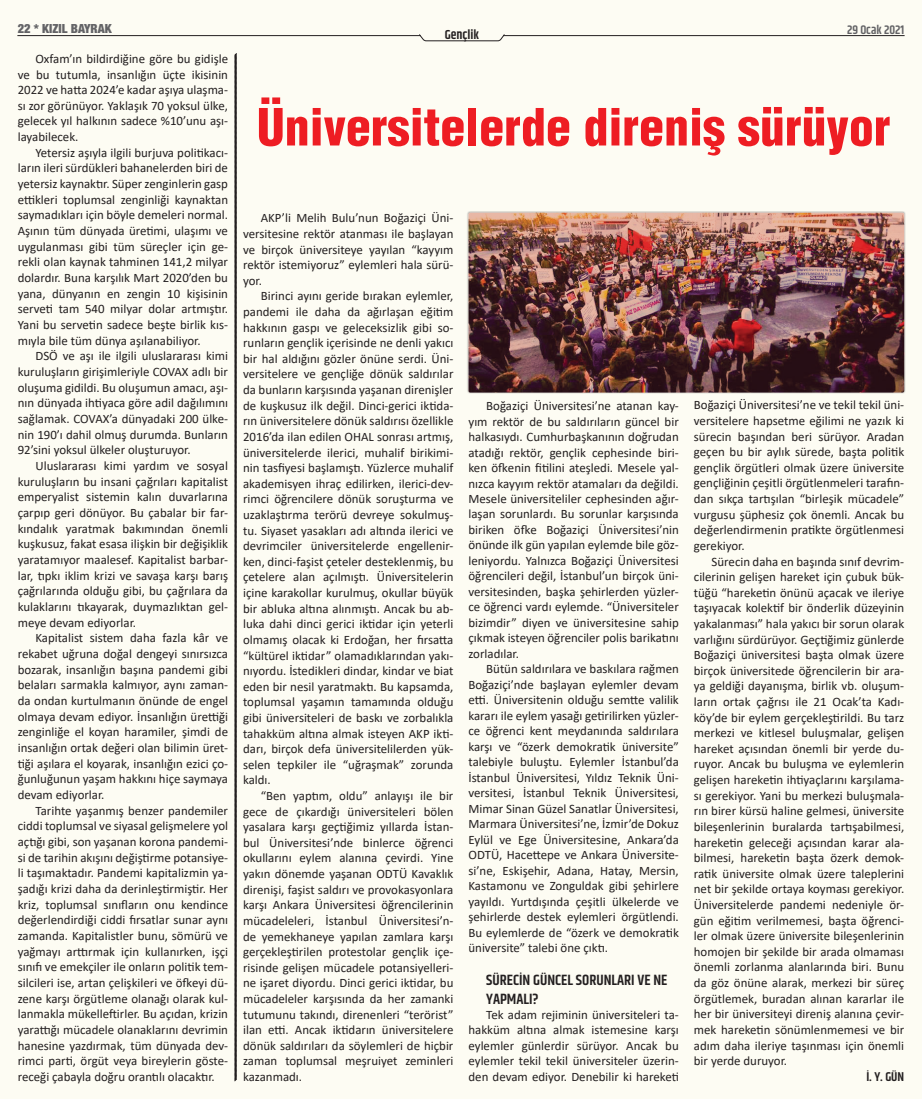
<style>
.page{position:relative;width:922px;height:1099px;background:#fff}
.page>*{position:absolute;margin:0;border:0;box-sizing:border-box;transform-origin:0 0}
.ana_başlık{font:900 condensed 50px "Helvetica";color:#ee1d23}
.ara_başlık{font:600 15px/18px "Khand";color:#231f20}
.t1{font:600 13.12px "Khand";color:#231f20}
.t2{font:12.88px/15.6px "Calibri";color:#231f20;text-align:justify}
.alt_imza{font:600 12.88px "Khand";color:#231f20}
.t3{font:900 condensed 12.5px "Helvetica Neue";color:#636366}
.t4{font:600 12.5px "Khand";color:#636366}
</style>
<div class="page">
<div style="left:0;top:0;width:921px;height:1098px;background:#fdfcf3"></div>
<hr style="left:18px;top:35px;width:402px;height:1px;background:#231f20">
<hr style="left:503px;top:35px;width:400px;height:1px;background:#231f20">
<svg style="left:419px;top:34px;width:85px;height:7px"></svg>
<div style="left:466px;top:211px;width:439px;height:183px;background:#231f20;opacity:.4"></div>
<img style="left:468px;top:213px;width:436px;height:179px">
<svg style="left:234px;top:53px;width:3px;height:1028px"></svg>
<p class="t3" style="left:18px;top:20px;width:95px">22 * KIZIL BAYRAK</p>
<p class="t4" style="left:846px;top:22px;width:59px">29 Ocak 2021</p>
<p class="t1" style="left:444px;top:26px;width:36px">Gençlik</p>
<p class="t2" style="left:18px;top:50px;width:212px;text-indent:18px">Oxfam’ın bildirdiğine göre bu gidişle ve bu tutumla, insanlığın üçte ikisinin 2022 ve hatta 2024’e kadar aşıya ulaşma&shy;sı zor görünüyor. Yaklaşık 70 yoksul ülke, gelecek yıl halkının sadece %10’unu aşı&shy;layabilecek.</p>
<p class="t2" style="left:18px;top:144px;width:212px;text-indent:18px">Yetersiz aşıyla ilgili burjuva politikacı&shy;ların ileri sürdükleri bahanelerden biri de yetersiz kaynaktır. Süper zenginlerin gasp ettikleri toplumsal zenginliği kaynaktan saymadıkları için böyle demeleri normal.<br>Aşının tüm dünyada üretimi, ulaşımı ve uygulanması gibi tüm süreçler için ge&shy;rekli olan kaynak tahminen 141,2 milyar dolardır. Buna karşılık Mart 2020’den bu yana, dünyanın en zengin 10 kişisinin serveti tam 540 milyar dolar artmıştır.<br>Yani bu servetin sadece beşte birlik kıs&shy;mıyla bile tüm dünya aşılanabiliyor.</p>
<p class="t2" style="left:18px;top:348px;width:212px;text-indent:18px">DSÖ ve aşı ile ilgili uluslararası kimi kuruluşların girişimleriyle COVAX adlı bir oluşuma gidildi. Bu oluşumun amacı, aşı&shy;nın dünyada ihtiyaca göre adil dağılımını sağlamak. COVAX’a dünyadaki 200 ülke&shy;nin 190’ı dahil olmuş durumda. Bunların 92’sini yoksul ülkeler oluşturuyor.</p>
<p class="t2" style="left:18px;top:457px;width:212px;text-indent:18px">Uluslararası kimi yardım ve sosyal kuruluşların bu insani çağrıları kapitalist emperyalist sistemin kalın duvarlarına çarpıp geri dönüyor. Bu çabalar bir far&shy;kındalık yaratmak bakımından önemli kuşkusuz, fakat esasa ilişkin bir değişiklik yaratamıyor maalesef. Kapitalist barbar&shy;lar, tıpkı iklim krizi ve savaşa karşı barış çağrılarında olduğu gibi, bu çağrılara da kulaklarını tıkayarak, duymazlıktan gel&shy;meye devam ediyorlar.</p>
<p class="t2" style="left:18px;top:630px;width:212px;text-indent:18px">Kapitalist sistem daha fazla kâr ve rekabet uğruna doğal dengeyi sınırsızca bozarak, insanlığın başına pandemi gibi belaları sarmakla kalmıyor, aynı zaman&shy;da ondan kurtulmanın önünde de engel olmaya devam ediyor. İnsanlığın ürettiği zenginliğe el koyan haramiler, şimdi de insanlığın ortak değeri olan bilimin üret&shy;tiği aşılara el koyarak, insanlığın ezici ço&shy;ğunluğunun yaşam hakkını hiçe saymaya devam ediyorlar.</p>
<p class="t2" style="left:18px;top:802px;width:212px;text-indent:18px">Tarihte yaşanmış benzer pandemiler ciddi toplumsal ve siyasal gelişmelere yol açtığı gibi, son yaşanan korona pandemi&shy;si de tarihin akışını değiştirme potansiye&shy;li taşımaktadır. Pandemi kapitalizmin ya&shy;şadığı krizi daha da derinleştirmiştir. Her kriz, toplumsal sınıfların onu kendince değerlendirdiği ciddi fırsatlar sunar aynı zamanda. Kapitalistler bunu, sömürü ve yağmayı arttırmak için kullanırken, işçi sınıfı ve emekçiler ile onların politik tem&shy;silcileri ise, artan çelişkileri ve öfkeyi dü&shy;zene karşı örgütleme olanağı olarak kul&shy;lanmakla mükelleftirler. Bu açıdan, krizin yarattığı mücadele olanaklarını devrimin hanesine yazdırmak, tüm dünyada dev&shy;rimci parti, örgüt veya bireylerin göste&shy;receği çabayla doğru orantılı olacaktır.</p>
<p class="ana_başlık" style="left:257px;top:96px;width:635px">Üniversitelerde direniş sürüyor</p>
<p class="t2" style="left:243px;top:210px;width:212px;text-indent:18px">AKP’li Melih Bulu’nun Boğaziçi Üni&shy;versitesine rektör atanması ile başlayan ve birçok üniversiteye yayılan “kayyım rektör istemiyoruz” eylemleri hala sürü&shy;yor.</p>
<p class="t2" style="left:243px;top:288px;width:212px;text-indent:18px">Birinci ayını geride bırakan eylemler, pandemi ile daha da ağırlaşan eğitim hakkının gaspı ve geleceksizlik gibi so&shy;runların gençlik içerisinde ne denli yakıcı bir hal aldığını gözler önüne serdi. Üni&shy;versitelere ve gençliğe dönük saldırılar da bunların karşısında yaşanan direnişler de kuşkusuz ilk değil. Dinci-gerici iktida&shy;rın üniversitelere dönük saldırısı özellikle 2016’da ilan edilen OHAL sonrası artmış, üniversitelerde ilerici, muhalif birikimi&shy;nin tasfiyesi başlamıştı. Yüzlerce muhalif akademisyen ihraç edilirken, ilerici-dev&shy;rimci öğrencilere dönük soruşturma ve uzaklaştırma terörü devreye sokulmuş&shy;tu. Siyaset yasakları adı altında ilerici ve devrimciler üniversitelerde engellenir&shy;ken, dinci-faşist çeteler desteklenmiş, bu çetelere alan açılmıştı. Üniversitelerin içine karakollar kurulmuş, okullar büyük bir abluka altına alınmıştı. Ancak bu ab&shy;luka dahi dinci gerici iktidar için yeterli olmamış olacak ki Erdoğan, her fırsatta “kültürel iktidar” olamadıklarından yakı&shy;nıyordu. İstedikleri dindar, kindar ve biat eden bir nesil yaratmaktı. Bu kapsamda, toplumsal yaşamın tamamında olduğu gibi üniversiteleri de baskı ve zorbalıkla tahakküm altına almak isteyen AKP ikti&shy;darı, birçok defa üniversitelilerden yük&shy;selen tepkiler ile “uğraşmak” zorunda kaldı.</p>
<p class="t2" style="left:243px;top:787px;width:212px;text-indent:18px">“Ben yaptım, oldu” anlayışı ile bir gece de çıkardığı üniversiteleri bölen yasalara karşı geçtiğimiz yıllarda İstan&shy;bul Üniversitesi’nde binlerce öğrenci okullarını eylem alanına çevirdi. Yine yakın dönemde yaşanan ODTÜ Kavaklık direnişi, faşist saldırı ve provokasyonlara karşı Ankara Üniversitesi öğrencilerinin mücadeleleri, İstanbul Üniversitesi’n&shy;de yemekhaneye yapılan zamlara karşı gerçekleştirilen protestolar gençlik içe&shy;risinde gelişen mücadele potansiyelleri&shy;ne işaret diyordu. Dinci gerici iktidar, bu mücadeleler karşısında da her zamanki tutumunu takındı, direnenleri “terörist” ilan etti. Ancak iktidarın üniversitelere dönük saldırıları da söylemleri de hiçbir zaman toplumsal meşruiyet zeminleri kazanmadı.</p>
<p class="t2" style="left:468px;top:398px;width:212px;text-indent:18px">Boğaziçi Üniversitesi’ne atanan kay&shy;yım rektör de bu saldırıların güncel bir halkasıydı. Cumhurbaşkanının doğrudan atadığı rektör, gençlik cephesinde biri&shy;ken öfkenin fitilini ateşledi. Mesele yal&shy;nızca kayyım rektör atamaları da değildi.<br>Mesele üniversiteliler cephesinden ağır&shy;laşan sorunlardı. Bu sorunlar karşısında biriken öfke Boğaziçi Üniversitesi’nin önünde ilk gün yapılan eylemde bile göz&shy;leniyordu. Yalnızca Boğaziçi Üniversitesi öğrencileri değil, İstanbul’un birçok üni&shy;versitesinden, başka şehirlerden yüzler&shy;ce öğrenci vardı eylemde. “Üniversiteler bizimdir” diyen ve üniversitesine sahip çıkmak isteyen öğrenciler polis barikatını zorladılar.</p>
<p class="t2" style="left:468px;top:661px;width:212px;text-indent:18px">Bütün saldırılara ve baskılara rağmen Boğaziçi’nde başlayan eylemler devam etti. Üniversitenin olduğu semtte valilik kararı ile eylem yasağı getirilirken yüzler&shy;ce öğrenci kent meydanında saldırılara karşı ve “özerk demokratik üniversite” talebiyle buluştu. Eylemler İstanbul’da İstanbul Üniversitesi, Yıldız Teknik Üni&shy;versitesi, İstanbul Teknik Üniversitesi, Mimar Sinan Güzel Sanatlar Üniversitesi, Marmara Üniversitesi’ne, İzmir’de Dokuz Eylül ve Ege Üniversitesine, Ankara’da ODTÜ, Hacettepe ve Ankara Üniversite&shy;si’ne, Eskişehir, Adana, Hatay, Mersin, Kastamonu ve Zonguldak gibi şehirlere yayıldı. Yurtdışında çeşitli ülkelerde ve şehirlerde destek eylemleri örgütlendi.<br>Bu eylemlerde de “özerk ve demokratik üniversite” talebi öne çıktı.</p>
<p class="ara_başlık" style="left:486px;top:972px;width:182px">SÜRECIN GÜNCEL SORUNLARI VE NE<br>YAPMALI?</p>
<p class="t2" style="left:468px;top:1006px;width:212px;text-indent:18px">Tek adam rejiminin üniversiteleri ta&shy;hakküm altına almak istemesine karşı eylemler günlerdir sürüyor. Ancak bu eylemler tekil tekil üniversiteler üzerin&shy;den devam ediyor. Denebilir ki hareketi</p>
<p class="t2" style="left:693px;top:397px;width:212px">Boğaziçi Üniversitesi’ne ve tekil tekil üni&shy;versitelere hapsetme eğilimi ne yazık ki sürecin başından beri sürüyor. Aradan geçen bu bir aylık sürede, başta politik gençlik örgütleri olmak üzere üniversite gençliğinin çeşitli örgütlenmeleri tarafın&shy;dan sıkça tartışılan “birleşik mücadele” vurgusu şüphesiz çok önemli. Ancak bu değerlendirmenin pratikte örgütlenmesi gerekiyor.</p>
<p class="t2" style="left:693px;top:553px;width:212px;text-indent:18px">Sürecin daha en başında sınıf devrim&shy;cilerinin gelişen hareket için çubuk bük&shy;tüğü “hareketin önünü açacak ve ileriye taşıyacak kolektif bir önderlik düzeyinin yakalanması” hala yakıcı bir sorun olarak varlığını sürdürüyor. Geçtiğimiz günlerde Boğaziçi üniversitesi başta olmak üzere birçok üniversitede öğrencilerin bir ara&shy;ya geldiği dayanışma, birlik vb. oluşum&shy;ların ortak çağrısı ile 21 Ocak’ta Kadı&shy;köy’de bir eylem gerçekleştirildi. Bu tarz merkezi ve kitlesel buluşmalar, gelişen hareket açısından önemli bir yerde du&shy;ruyor. Ancak bu buluşma ve eylemlerin gelişen hareketin ihtiyaçlarını karşılama&shy;sı gerekiyor. Yani bu merkezi buluşmala&shy;rın birer kürsü haline gelmesi, üniversite bileşenlerinin buralarda tartışabilmesi, hareketin geleceği açısından karar ala&shy;bilmesi, hareketin başta özerk demok&shy;ratik üniversite olmak üzere taleplerini net bir şekilde ortaya koyması gerekiyor.<br>Üniversitelerde pandemi nedeniyle ör&shy;gün eğitim verilmemesi, başta öğrenci&shy;ler olmak üzere üniversite bileşenlerinin homojen bir şekilde bir arada olmaması önemli zorlanma alanlarında biri. Bunu da göz önüne alarak, merkezi bir süreç örgütlemek, buradan alınan kararlar ile her bir üniversiteyi direniş alanına çevir&shy;mek hareketin sönümlenmemesi ve bir adım daha ileriye taşınması için önemli bir yerde duruyor.</p>
<p class="alt_imza" style="left:866px;top:1068px;width:39px">İ. Y. GÜN</p>
</div>
